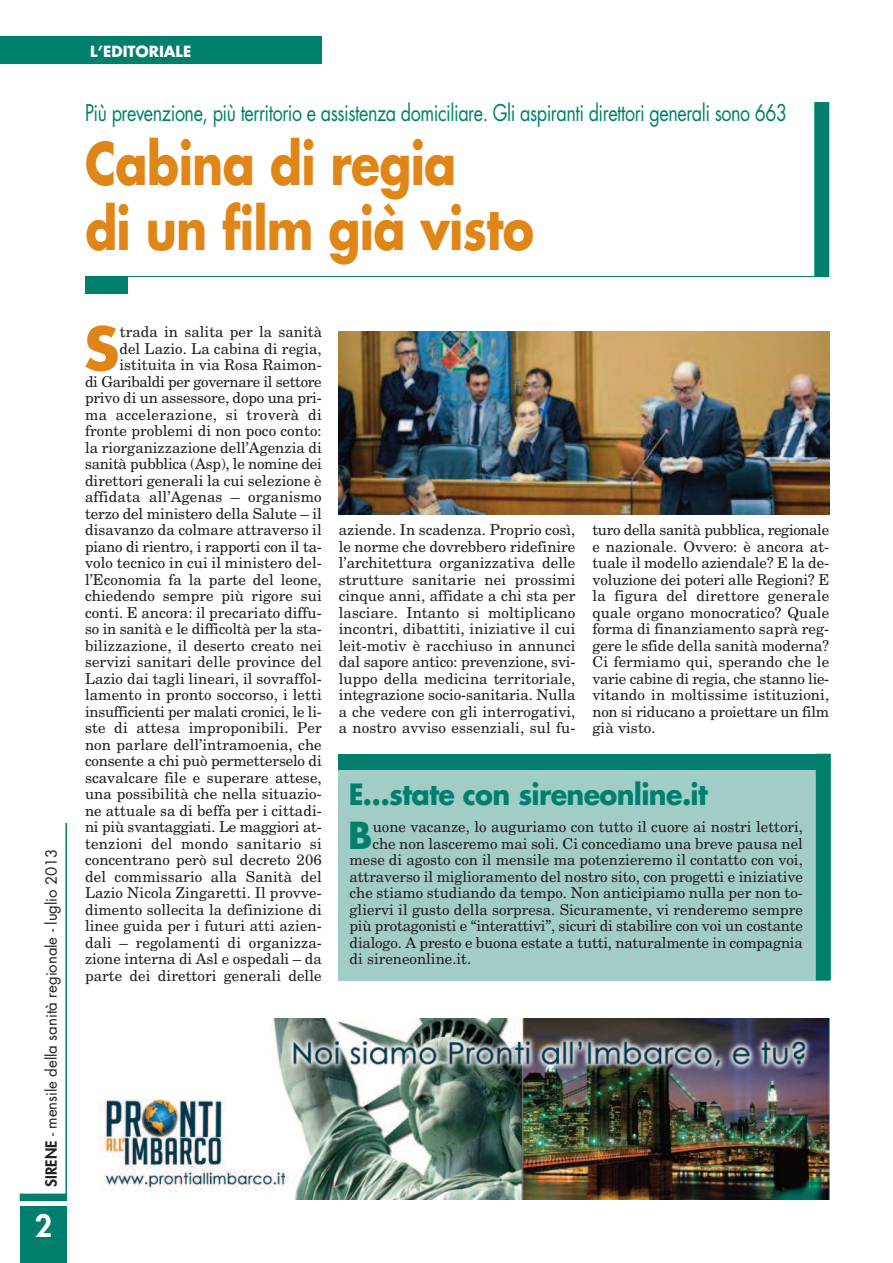
<style>
.page{position:relative;width:893px;height:1263px;background:#fff}
.page>*{position:absolute;margin:0;border:0;box-sizing:border-box;transform-origin:0 0}
.t1{font:700 58.2px "Futura";color:#e08619}
.t2{font:700 57px/64.5px "Futura";letter-spacing:-.015em;color:#e08619;scale:.83 1}
.t3{font:700 36.15px "Futura";color:#00806c}
.t4{font:800 30px "Futura";color:#fff}
.t5{font:700 28.5px "Futura";letter-spacing:-.025em;color:#00806c;scale:.95 1}
.t6{font:22.5px "Futura";letter-spacing:-.025em;color:#00806c;scale:.8 1}
.t7{font:15px/16.5px "New Century Schlbk";color:#231f20;text-align:justify}
.t8{font:15px "Futura";letter-spacing:-.005em;color:#231f20}
.t9{font:700 15px "Futura";color:#fff}
.s1{font-weight:800}
</style>
<div class="page">
<div style="left:20px;top:1193px;width:46px;height:8px;background:#00806c"></div>
<hr style="left:65px;top:823px;width:2px;height:378px;background:#00806c">
<div style="left:20px;top:1207px;width:47px;height:56px;background:#00806c"></div>
<div style="left:0;top:37px;width:322px;height:27px;background:#00806c"></div>
<div style="left:85px;top:276px;width:43px;height:17px;background:#00806c"></div>
<hr style="left:85px;top:276px;width:744px;height:1px;background:#00806c">
<div style="left:814px;top:102px;width:15px;height:175px;background:#00806c"></div>
<img style="left:99px;top:1019px;width:730px;height:180px">
<div style="left:339px;top:754px;width:490px;height:226px;background:#a2cdc7"></div>
<div style="left:816px;top:754px;width:15px;height:226px;background:#00806c"></div>
<div style="left:339px;top:754px;width:490px;height:16px;background:#00806c"></div>
<img style="left:339px;top:332px;width:490px;height:183px">
<p class="t9" style="left:90px;top:44px;width:103px">L’EDITORIALE</p>
<h3 class="t6" style="left:85px;top:102px;width:879px">Più prevenzione, più territorio e assistenza domiciliare. Gli aspiranti direttori generali sono 663</h3>
<h2 class="t2" style="left:85px;top:137px;width:542px">Cabina di regia<br>di un film già visto</h2>
<p class="t8" style="left:44px;top:1186px;width:339px;rotate:-90deg"><span class="s1">SIRENE</span> - mensile della sanità regionale - luglio 2013</p>
<h3 class="t4" style="left:35px;top:1211px;width:19px">2</h3>
<h1 class="t1" style="left:84px;top:322px;width:37px">S</h1>
<p class="t7" style="left:85px;top:324px;width:239px;text-align:right">trada in salita per la sanità<br>del Lazio. La cabina di regia, istituita in via Rosa Raimon-<br>di Garibaldi per governare il settore privo di un assessore, dopo una pri&shy;ma accelerazione, si troverà di fronte problemi di non poco conto: la riorganizzazione dell’Agenzia di sanità pubblica (Asp), le nomine dei direttori generali la cui selezione è affidata all’Agenas – organismo terzo del ministero della Salute – il disavanzo da colmare attraverso il piano di rientro, i rapporti con il ta&shy;volo tecnico in cui il ministero del&shy;l’Economia fa la parte del leone, chiedendo sempre più rigore sui conti. E ancora: il precariato diffu&shy;so in sanità e le difficoltà per la sta&shy;bilizzazione, il deserto creato nei servizi sanitari delle province del Lazio dai tagli lineari, il sovraffol&shy;lamento in pronto soccorso, i letti insufficienti per malati cronici, le li&shy;ste di attesa improponibili. Per non parlare dell’intramoenia, che consente a chi può permetterselo di scavalcare file e superare attese, una possibilità che nella situazio&shy;ne attuale sa di beffa per i cittadi&shy;ni più svantaggiati. Le maggiori at&shy;tenzioni del mondo sanitario si concentrano però sul decreto 206 del commissario alla Sanità del Lazio Nicola Zingaretti. Il provve&shy;dimento sollecita la definizione di linee guida per i futuri atti azien&shy;dali – regolamenti di organizza&shy;zione interna di Asl e ospedali – da parte dei direttori generali delle</p>
<p class="t7" style="left:339px;top:522px;width:238px">aziende. In scadenza. Proprio così, le norme che dovrebbero ridefinire l’architettura organizzativa delle strutture sanitarie nei prossimi cinque anni, affidate a chi sta per lasciare. Intanto si moltiplicano incontri, dibattiti, iniziative il cui leit-motiv è racchiuso in annunci dal sapore antico: prevenzione, svi&shy;luppo della medicina territoriale, integrazione socio-sanitaria. Nulla a che vedere con gli interrogativi, a nostro avviso essenziali, sul fu-</p>
<p class="t7" style="left:592px;top:522px;width:238px">turo della sanità pubblica, regionale e nazionale. Ovvero: è ancora at&shy;tuale il modello aziendale? E la de&shy;voluzione dei poteri alle Regioni? E la figura del direttore generale quale organo monocratico? Quale forma di finanziamento saprà reg&shy;gere le sfide della sanità moderna?<br>Ci fermiamo qui, sperando che le varie cabine di regia, che stanno lie&shy;vitando in moltissime istituzioni, non si riducano a proiettare un film già visto.</p>
<h3 class="t5" style="left:349px;top:781px;width:380px">E…state con sireneonline.it</h3>
<h3 class="t3" style="left:348px;top:819px;width:26px">B</h3>
<p class="t7" style="left:373px;top:819px;width:432px">uone vacanze, lo auguriamo con tutto il cuore ai nostri lettori,</p>
<p class="t7" style="left:372px;top:835px;width:432px">che non lasceremo mai soli. Ci concediamo una breve pausa nel</p>
<p class="t7" style="left:350px;top:852px;width:455px">mese di agosto con il mensile ma potenzieremo il contatto con voi,</p>
<p class="t7" style="left:350px;top:868px;width:455px">attraverso il miglioramento del nostro sito, con progetti e iniziative</p>
<p class="t7" style="left:350px;top:885px;width:455px">che stiamo studiando da tempo. Non anticipiamo nulla per non to-</p>
<p class="t7" style="left:350px;top:901px;width:455px">gliervi il gusto della sorpresa. Sicuramente, vi renderemo sempre</p>
<p class="t7" style="left:350px;top:918px;width:455px">più protagonisti e “interattivi”, sicuri di stabilire con voi un costante</p>
<p class="t7" style="left:350px;top:934px;width:455px">dialogo. A presto e buona estate a tutti, naturalmente in compagnia</p>
<p class="t7" style="left:350px;top:951px;width:123px">di sireneonline.it.</p>
</div>
